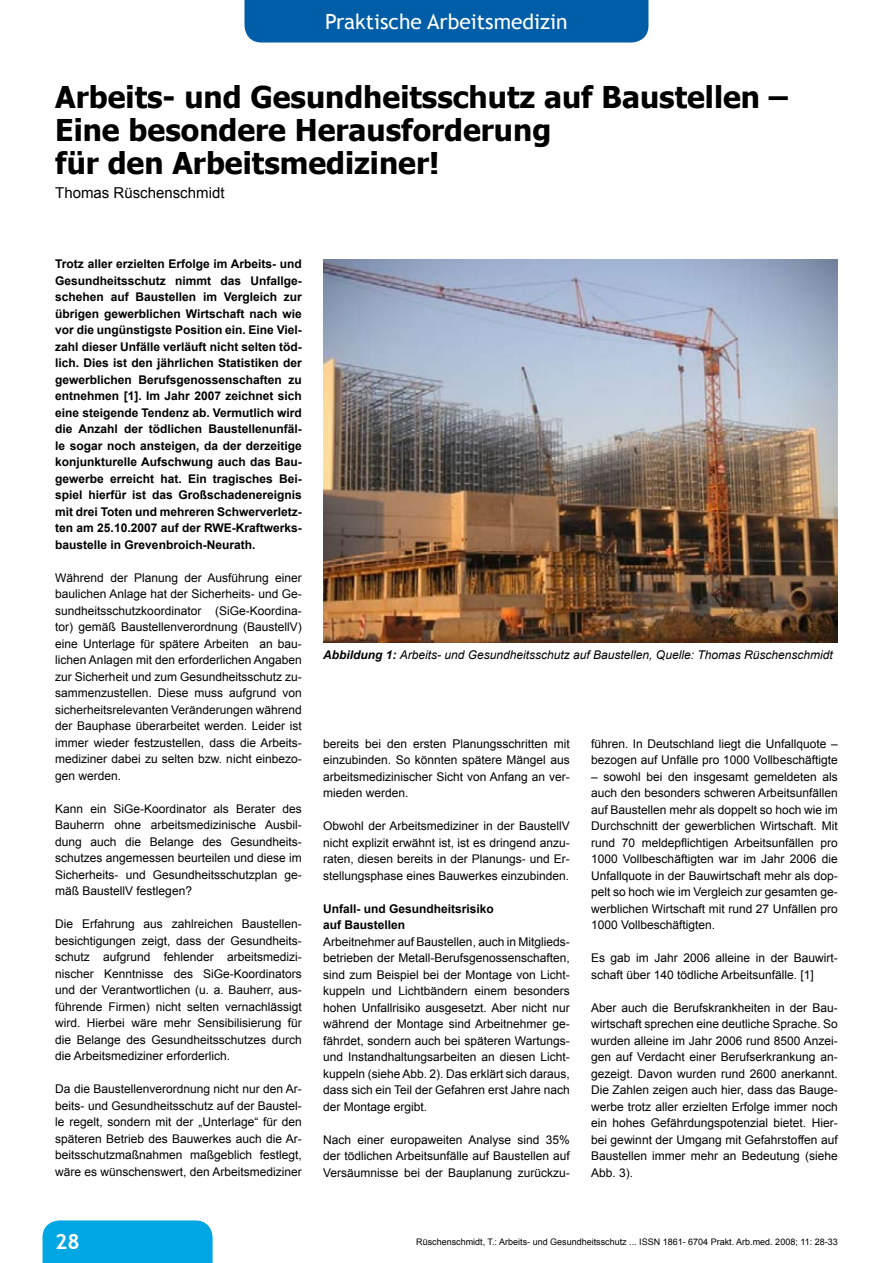
<style>
.page{position:relative;width:893px;height:1263px;background:#fff}
.page>*{position:absolute;margin:0;border:0;box-sizing:border-box;transform-origin:0 0}
.t1{font:700 30px/33px "Tahoma";color:#000}
.t2{font:21px "Trebuchet MS";color:#fff}
.t3{font:700 21px "Trebuchet MS";color:#fff}
.t4{font:15px "Arial";color:#000}
.t5{font:12px/16.5px "Arial";color:#000;text-align:justify}
.t6{font:700 12px/16.5px "Arial";color:#000;text-align:justify}
.t7{font:italic 12px "Arial";color:#000}
.t8{font:9px "Arial";color:#000}
.s1{font-weight:700}
</style>
<div class="page">
<div style="left:244px;top:0;width:404px;height:43px;background:#005ea8"></div>
<div style="left:43px;top:1220px;width:170px;height:43px;background:#00a7e3"></div>
<img style="left:323px;top:259px;width:515px;height:383px">
<h2 class="t2" style="left:325px;top:9px;width:244px">Praktische Arbeitsmedizin</h2>
<h1 class="t1" style="left:55px;top:79px;width:734px">Arbeits- und Gesundheitsschutz auf Baustellen –<br>Eine besondere Herausforderung<br>für den Arbeitsmediziner!</h1>
<p class="t4" style="left:55px;top:183px;width:171px">Thomas Rüschenschmidt</p>
<p class="t6" style="left:55px;top:256px;width:248px">Trotz aller erzielten Erfolge im Arbeits- und Gesundheitsschutz nimmt das Unfallge&shy;schehen auf Baustellen im Vergleich zur übrigen gewerblichen Wirtschaft nach wie vor die ungünstigste Position ein. Eine Viel&shy;zahl dieser Unfälle verläuft nicht selten töd&shy;lich. Dies ist den jährlichen Statistiken der gewerblichen Berufsgenossenschaften zu entnehmen [1]. Im Jahr 2007 zeichnet sich eine steigende Tendenz ab. Vermutlich wird die Anzahl der tödlichen Baustellenunfäl&shy;le sogar noch ansteigen, da der derzeitige konjunkturelle Aufschwung auch das Bau&shy;gewerbe erreicht hat. Ein tragisches Bei&shy;spiel hierfür ist das Großschadenereignis mit drei Toten und mehreren Schwerverletz&shy;ten am 25.10.2007 auf der RWE-Kraftwerks&shy;baustelle in Grevenbroich-Neurath.</p>
<p class="t5" style="left:55px;top:569px;width:248px">Während der Planung der Ausführung einer baulichen Anlage hat der Sicherheits- und Ge&shy;sundheitsschutzkoordinator (SiGe-Koordina&shy;tor) gemäß Baustellenverordnung (BaustellV) eine Unterlage für spätere Arbeiten an bau&shy;lichen Anlagen mit den erforderlichen Angaben zur Sicherheit und zum Gesundheitsschutz zu&shy;sammenzustellen. Diese muss aufgrund von sicherheitsrelevanten Veränderungen während der Bauphase überarbeitet werden. Leider ist immer wieder festzustellen, dass die Arbeits&shy;mediziner dabei zu selten bzw. nicht einbezo&shy;gen werden.</p>
<p class="t5" style="left:55px;top:800px;width:248px">Kann ein SiGe-Koordinator als Berater des Bauherrn ohne arbeitsmedizinische Ausbil&shy;dung auch die Belange des Gesundheits&shy;schutzes angemessen beurteilen und diese im Sicherheits- und Gesundheitsschutzplan ge&shy;mäß BaustellV festlegen?</p>
<p class="t5" style="left:55px;top:916px;width:248px">Die Erfahrung aus zahlreichen Baustellen&shy;besichtigungen zeigt, dass der Gesundheits&shy;schutz aufgrund fehlender arbeitsmedizi&shy;nischer Kenntnisse des SiGe-Koordinators und der Verantwortlichen (u. a. Bauherr, aus&shy;führende Firmen) nicht selten vernachlässigt wird. Hierbei wäre mehr Sensibilisierung für die Belange des Gesundheitsschutzes durch die Arbeitsmediziner erforderlich.</p>
<p class="t5" style="left:55px;top:1081px;width:248px">Da die Baustellenverordnung nicht nur den Ar&shy;beits- und Gesundheitsschutz auf der Baustel&shy;le regelt, sondern mit der „Unterlage“ für den späteren Betrieb des Bauwerkes auch die Ar&shy;beitsschutzmaßnahmen maßgeblich festlegt, wäre es wünschenswert, den Arbeitsmediziner</p>
<p class="t7" style="left:323px;top:647px;width:511px"><span class="s1">Abbildung 1:</span> Arbeits- und Gesundheitsschutz auf Baustellen, Quelle: Thomas Rüschenschmidt</p>
<p class="t5" style="left:323px;top:735px;width:248px">bereits bei den ersten Planungsschritten mit einzubinden. So könnten spätere Mängel aus arbeitsmedizinischer Sicht von Anfang an ver&shy;mieden werden.</p>
<p class="t5" style="left:323px;top:818px;width:248px">Obwohl der Arbeitsmediziner in der BaustellV nicht explizit erwähnt ist, ist es dringend anzu&shy;raten, diesen bereits in der Planungs- und Er&shy;stellungsphase eines Bauwerkes einzubinden.</p>
<p class="t6" style="left:323px;top:900px;width:172px">Unfall- und Gesundheitsrisiko auf Baustellen</p>
<p class="t5" style="left:323px;top:933px;width:248px">Arbeitnehmer auf Baustellen, auch in Mitglieds&shy;betrieben der Metall-Berufsgenossenschaften, sind zum Beispiel bei der Montage von Licht&shy;kuppeln und Lichtbändern einem besonders hohen Unfallrisiko ausgesetzt. Aber nicht nur während der Montage sind Arbeitnehmer ge&shy;fährdet, sondern auch bei späteren Wartungs&shy;und Instandhaltungsarbeiten an diesen Licht&shy;kuppeln (siehe Abb. 2). Das erklärt sich daraus, dass sich ein Teil der Gefahren erst Jahre nach der Montage ergibt.</p>
<p class="t5" style="left:323px;top:1131px;width:248px">Nach einer europaweiten Analyse sind 35% der tödlichen Arbeitsunfälle auf Baustellen auf Versäumnisse bei der Bauplanung zurückzu-</p>
<p class="t5" style="left:591px;top:735px;width:248px">führen. In Deutschland liegt die Unfallquote – bezogen auf Unfälle pro 1000 Vollbeschäftigte</p>
<p class="t5" style="left:591px;top:768px;width:248px">– sowohl bei den insgesamt gemeldeten als auch den besonders schweren Arbeitsunfällen auf Baustellen mehr als doppelt so hoch wie im Durchschnitt der gewerblichen Wirtschaft. Mit rund 70 meldepflichtigen Arbeitsunfällen pro 1000 Vollbeschäftigten war im Jahr 2006 die Unfallquote in der Bauwirtschaft mehr als dop&shy;pelt so hoch wie im Vergleich zur gesamten ge&shy;werblichen Wirtschaft mit rund 27 Unfällen pro 1000 Vollbeschäftigten.</p>
<p class="t5" style="left:591px;top:950px;width:248px">Es gab im Jahr 2006 alleine in der Bauwirt&shy;schaft über 140 tödliche Arbeitsunfälle. [1]</p>
<p class="t5" style="left:591px;top:999px;width:248px">Aber auch die Berufskrankheiten in der Bau&shy;wirtschaft sprechen eine deutliche Sprache. So wurden alleine im Jahr 2006 rund 8500 Anzei&shy;gen auf Verdacht einer Berufserkrankung an&shy;gezeigt. Davon wurden rund 2600 anerkannt.<br>Die Zahlen zeigen auch hier, dass das Bauge&shy;werbe trotz aller erzielten Erfolge immer noch ein hohes Gefährdungspotenzial bietet. Hier&shy;bei gewinnt der Umgang mit Gefahrstoffen auf Baustellen immer mehr an Bedeutung (siehe Abb. 3).</p>
<h2 class="t3" style="left:55px;top:1229px;width:26px">28</h2>
<p class="t8" style="left:416px;top:1236px;width:423px">Rüschenschmidt, T.: Arbeits- und Gesundheitsschutz ... ISSN 1861- 6704 Prakt. Arb.med. 2008; 11: 28-33</p>
</div>
